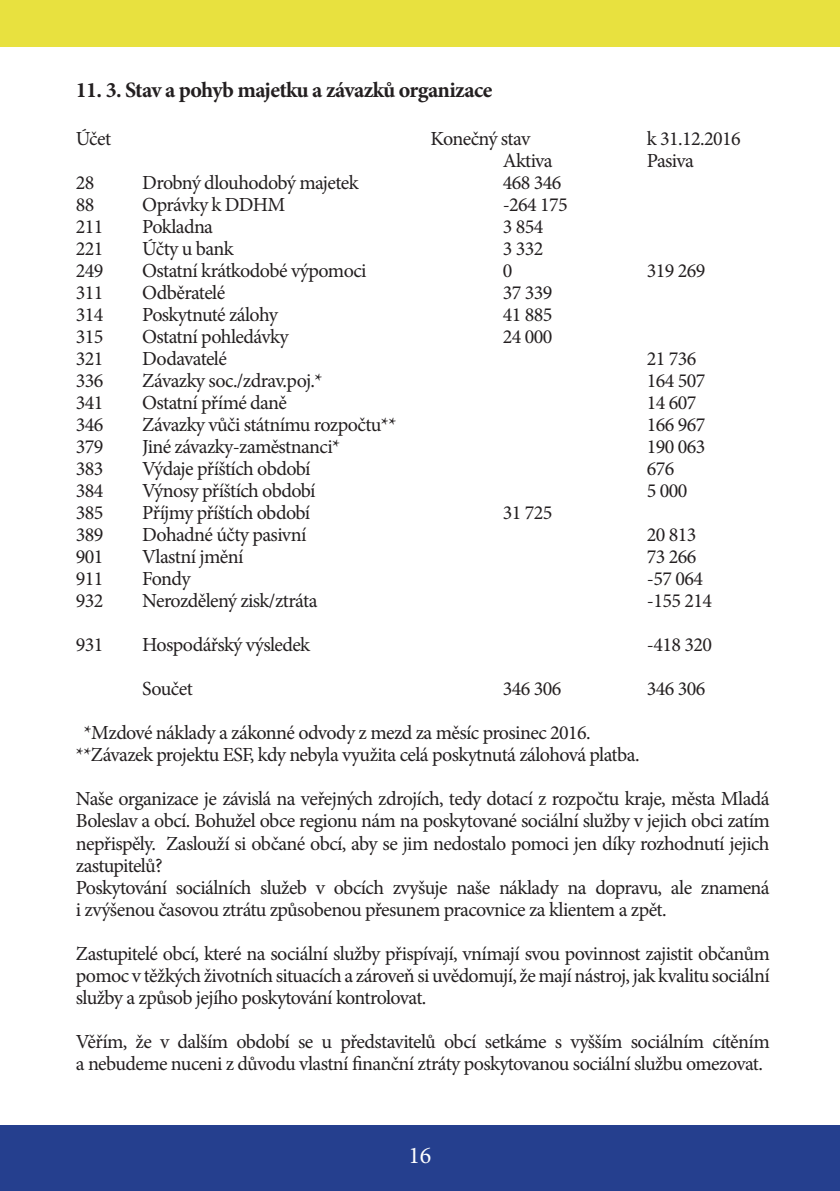
<style>
.page{position:relative;width:840px;height:1191px;background:#fff}
.page>*{position:absolute;margin:0;border:0;box-sizing:border-box;transform-origin:0 0}
.t1{font:24px "Minion Pro";color:#fff}
.t2{font:700 22px "Minion Pro";letter-spacing:-.03em;color:#231f20}
.t3{font:20px/22px "Minion Pro";letter-spacing:-.03em;color:#231f20}
</style>
<div class="page">
<div style="left:0;top:1125px;width:839px;height:66px;background:#253f8e"></div>
<div style="left:0;top:0;width:839px;height:47px;background:#e8e13f"></div>
<p class="t2" style="left:76px;top:74px;width:417px">11. 3. Stav a pohyb majetku a závazků organizace</p>
<p class="t3" style="left:76px;top:128px;width:37px">Účet</p>
<p class="t3" style="left:430px;top:128px;width:101px">Konečný stav</p>
<p class="t3" style="left:646px;top:128px;width:95px">k 31.12.2016</p>
<p class="t3" style="left:502px;top:150px;width:52px">Aktiva</p>
<p class="t3" style="left:646px;top:150px;width:49px">Pasiva</p>
<p class="t3" style="left:76px;top:172px;width:20px">28</p>
<p class="t3" style="left:142px;top:172px;width:218px">Drobný dlouhodobý majetek</p>
<p class="t3" style="left:502px;top:172px;width:60px">468 346</p>
<p class="t3" style="left:76px;top:194px;width:20px">88</p>
<p class="t3" style="left:142px;top:194px;width:144px">Oprávky k DDHM</p>
<p class="t3" style="left:502px;top:194px;width:67px">-264 175</p>
<p class="t3" style="left:76px;top:216px;width:29px">211</p>
<p class="t3" style="left:142px;top:216px;width:72px">Pokladna</p>
<p class="t3" style="left:502px;top:216px;width:42px">3 854</p>
<p class="t3" style="left:76px;top:238px;width:29px">221</p>
<p class="t3" style="left:142px;top:238px;width:93px">Účty u bank</p>
<p class="t3" style="left:502px;top:238px;width:42px">3 332</p>
<p class="t3" style="left:76px;top:260px;width:29px">249</p>
<p class="t3" style="left:142px;top:260px;width:226px">Ostatní krátkodobé výpomoci</p>
<p class="t3" style="left:502px;top:260px;width:11px">0</p>
<p class="t3" style="left:646px;top:260px;width:60px">319 269</p>
<p class="t3" style="left:76px;top:282px;width:29px">311</p>
<p class="t3" style="left:142px;top:282px;width:84px">Odběratelé</p>
<p class="t3" style="left:502px;top:282px;width:51px">37 339</p>
<p class="t3" style="left:76px;top:304px;width:29px">314</p>
<p class="t3" style="left:142px;top:304px;width:137px">Poskytnuté zálohy</p>
<p class="t3" style="left:502px;top:304px;width:51px">41 885</p>
<p class="t3" style="left:76px;top:326px;width:29px">315</p>
<p class="t3" style="left:142px;top:326px;width:148px">Ostatní pohledávky</p>
<p class="t3" style="left:502px;top:326px;width:51px">24 000</p>
<p class="t3" style="left:76px;top:348px;width:29px">321</p>
<p class="t3" style="left:142px;top:348px;width:86px">Dodavatelé</p>
<p class="t3" style="left:646px;top:348px;width:51px">21 736</p>
<p class="t3" style="left:76px;top:370px;width:29px">336</p>
<p class="t3" style="left:142px;top:370px;width:181px">Závazky soc./zdrav.poj.*</p>
<p class="t3" style="left:646px;top:370px;width:60px">164 507</p>
<p class="t3" style="left:76px;top:392px;width:29px">341</p>
<p class="t3" style="left:142px;top:392px;width:146px">Ostatní přímé daně</p>
<p class="t3" style="left:646px;top:392px;width:51px">14 607</p>
<p class="t3" style="left:76px;top:414px;width:29px">346</p>
<p class="t3" style="left:142px;top:414px;width:255px">Závazky vůči státnímu rozpočtu**</p>
<p class="t3" style="left:646px;top:414px;width:60px">166 967</p>
<p class="t3" style="left:76px;top:436px;width:29px">379</p>
<p class="t3" style="left:142px;top:436px;width:199px">Jiné závazky-zaměstnanci*</p>
<p class="t3" style="left:646px;top:436px;width:60px">190 063</p>
<p class="t3" style="left:76px;top:458px;width:29px">383</p>
<p class="t3" style="left:142px;top:458px;width:170px">Výdaje příštích období</p>
<p class="t3" style="left:646px;top:458px;width:29px">676</p>
<p class="t3" style="left:76px;top:480px;width:29px">384</p>
<p class="t3" style="left:142px;top:480px;width:175px">Výnosy příštích období</p>
<p class="t3" style="left:646px;top:480px;width:42px">5 000</p>
<p class="t3" style="left:76px;top:502px;width:29px">385</p>
<p class="t3" style="left:142px;top:502px;width:169px">Příjmy příštích období</p>
<p class="t3" style="left:502px;top:502px;width:51px">31 725</p>
<p class="t3" style="left:76px;top:524px;width:29px">389</p>
<p class="t3" style="left:142px;top:524px;width:165px">Dohadné účty pasivní</p>
<p class="t3" style="left:646px;top:524px;width:51px">20 813</p>
<p class="t3" style="left:76px;top:546px;width:29px">901</p>
<p class="t3" style="left:142px;top:546px;width:102px">Vlastní jmění</p>
<p class="t3" style="left:646px;top:546px;width:51px">73 266</p>
<p class="t3" style="left:76px;top:568px;width:29px">911</p>
<p class="t3" style="left:142px;top:568px;width:50px">Fondy</p>
<p class="t3" style="left:646px;top:568px;width:58px">-57 064</p>
<p class="t3" style="left:76px;top:590px;width:29px">932</p>
<p class="t3" style="left:142px;top:590px;width:176px">Nerozdělený zisk/ztráta</p>
<p class="t3" style="left:646px;top:590px;width:67px">-155 214</p>
<p class="t3" style="left:76px;top:634px;width:29px">931</p>
<p class="t3" style="left:142px;top:634px;width:169px">Hospodářský výsledek</p>
<p class="t3" style="left:646px;top:634px;width:67px">-418 320</p>
<p class="t3" style="left:142px;top:678px;width:52px">Součet</p>
<p class="t3" style="left:502px;top:678px;width:60px">346 306</p>
<p class="t3" style="left:646px;top:678px;width:60px">346 306</p>
<p class="t3" style="left:76px;top:722px;width:565px;text-indent:8px">*Mzdové náklady a zákonné odvody z mezd za měsíc prosinec 2016. **Závazek projektu ESF, kdy nebyla využita celá poskytnutá zálohová platba.</p>
<p class="t3" style="left:76px;top:788px;width:695px">Naše organizace je závislá na veřejných zdrojích, tedy dotací z rozpočtu kraje, města Mladá Boleslav a obcí. Bohužel obce regionu nám na poskytované sociální služby v jejich obci zatím nepřispěly. Zaslouží si občané obcí, aby se jim nedostalo pomoci jen díky rozhodnutí jejich zastupitelů?<br>Poskytování sociálních služeb v obcích zvyšuje naše náklady na dopravu, ale znamená i zvýšenou časovou ztrátu způsobenou přesunem pracovnice za klientem a zpět.</p>
<p class="t3" style="left:76px;top:942px;width:695px;text-align:justify">Zastupitelé obcí, které na sociální služby přispívají, vnímají svou povinnost zajistit občanům pomoc v těžkých životních situacích a zároveň si uvědomují, že mají nástroj, jak kvalitu sociální služby a způsob jejího poskytování kontrolovat.</p>
<p class="t3" style="left:76px;top:1030px;width:695px">Věřím, že v dalším období se u představitelů obcí setkáme s vyšším sociálním cítěním a nebudeme nuceni z důvodu vlastní finanční ztráty poskytovanou sociální službu omezovat.</p>
<p class="t1" style="left:408px;top:1139px;width:25px">16</p>
</div>
